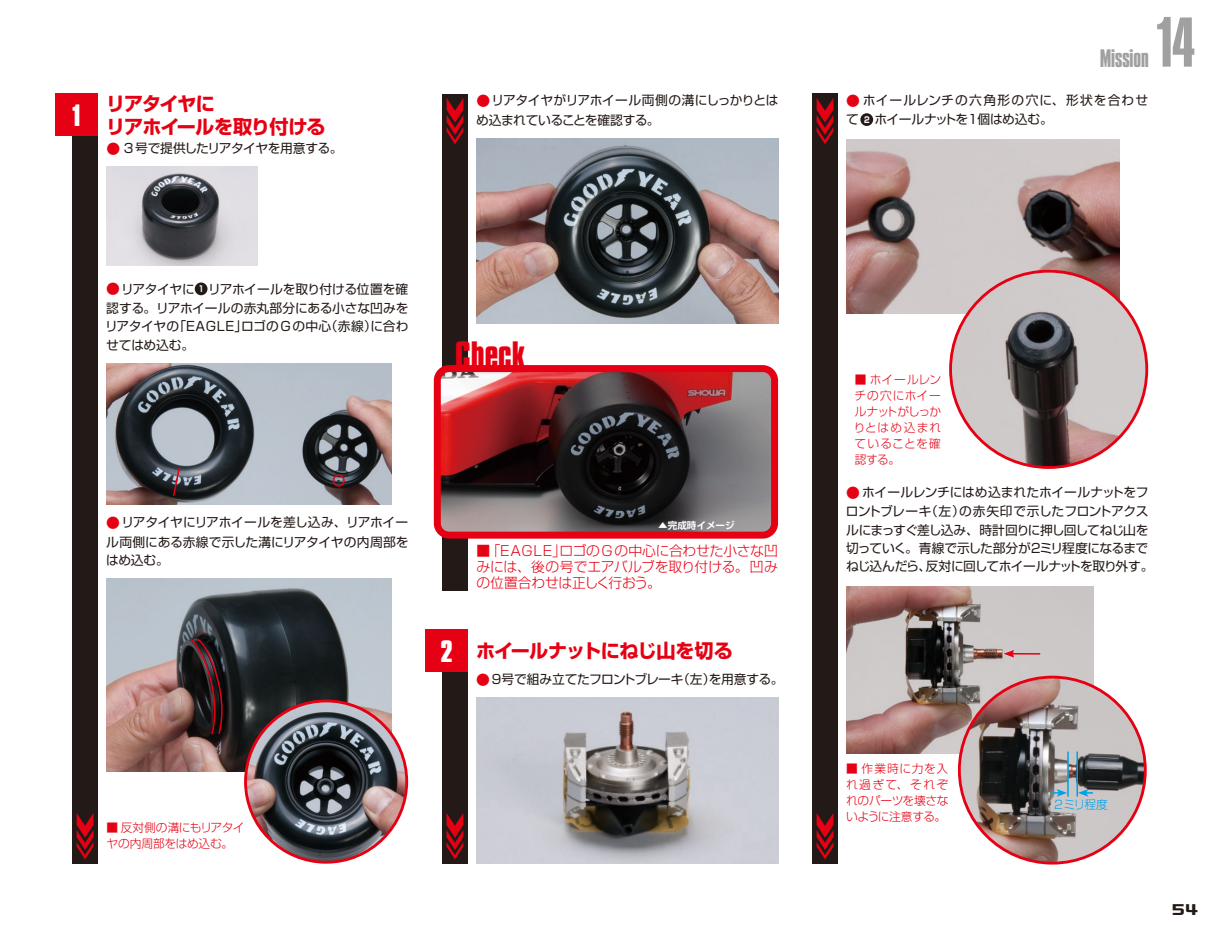
<style>
.page{position:relative;width:1212px;height:936px;background:#fff}
.page>*{position:absolute;margin:0;border:0;box-sizing:border-box;transform-origin:0 0}
.t1{font:61.05px "Press Gothic";color:#a0a0a1}
.t2{font:700 34.05px "Compacta BT";color:#e60013}
.t3{font:700 26.55px "Compacta BT";color:#fff}
.t4{font:21.75px "Press Gothic";color:#a0a0a1}
.t5{font:700 19.2px/23.4px "Shin Go Pro";letter-spacing:-.045em;color:#e60013}
.t6{font:700 19.2px "Shin Go Pro";letter-spacing:-.025em;color:#e60013}
.t7{font:300 13.8px/15.9px "Shin Go Pro";letter-spacing:-.015em;color:#e60013;text-align:justify}
.t8{font:700 13.2px "Ro G San Srf Std";color:#231916;scale:1.25 1}
.t9{font:12.75px/19.6px "Shin Go Pro";letter-spacing:-.025em;color:#231916}
.t10{font:12.75px/18.1px "Shin Go Pro";letter-spacing:-.06em;color:#231916}
.t11{font:12.75px/18.1px "Shin Go Pro";color:#231916}
.t12{font:300 11.7px/15.9px "Shin Go Pro";letter-spacing:-.01em;color:#e60013;text-align:justify}
.t13{font:300 11.7px "Shin Go Pro";letter-spacing:-.05em;color:#00a1e9}
.t14{font:700 9.6px "Shin Go Pro De";color:#fff}
.s1{font-size:13.8px;color:#e60013}
.s2{font-weight:700;font-size:8.55px;color:#fff}
.s3{font-family:"Compacta BT";font-size:26.55px;color:#fff}
</style>
<div class="page">
<div style="left:442px;top:634px;width:26px;height:229px;background:#231916"></div>
<img style="left:846px;top:140px;width:273px;height:174px">
<div style="left:195px;top:282px;width:12px;height:13px;background:#231916;border-radius:50%"></div>
<div style="left:860px;top:113px;width:13px;height:13px;background:#231916;border-radius:50%"></div>
<div style="left:72px;top:94px;width:26px;height:769px;background:#231916"></div>
<div style="left:812px;top:94px;width:26px;height:769px;background:#231916"></div>
<div style="left:442px;top:94px;width:26px;height:496px;background:#231916"></div>
<div style="left:55px;top:94px;width:43px;height:42px;background:#e60013"></div>
<svg style="left:446px;top:813px;width:17px;height:46px"></svg>
<svg style="left:816px;top:813px;width:17px;height:46px"></svg>
<svg style="left:77px;top:813px;width:16px;height:46px"></svg>
<svg style="left:447px;top:98px;width:16px;height:46px"></svg>
<svg style="left:816px;top:98px;width:17px;height:46px"></svg>
<img style="left:476px;top:139px;width:302px;height:185px">
<img style="left:950px;top:271px;width:197px;height:196px;border-radius:98px">
<img style="left:846px;top:586px;width:248px;height:167px">
<img style="left:959px;top:677px;width:186px;height:186px;border-radius:93px">
<img style="left:106px;top:363px;width:286px;height:141px">
<div style="left:333px;top:474px;width:12px;height:12px;border:2px solid #e60013;border-radius:50%"></div>
<svg style="left:172px;top:466px;width:9px;height:31px"></svg>
<img style="left:106px;top:579px;width:286px;height:192px">
<img style="left:245px;top:701px;width:162px;height:161px;border-radius:81px">
<div style="left:244px;top:699px;width:164px;height:164px;border:3px solid #e60013;border-radius:50%"></div>
<svg style="left:189px;top:638px;width:42px;height:97px"></svg>
<img style="left:442px;top:373px;width:328px;height:157px">
<div style="left:434px;top:365px;width:344px;height:173px;border:7px solid #e60013;border-radius:12px"></div>
<div style="left:425px;top:629px;width:43px;height:43px;background:#e60013"></div>
<img style="left:476px;top:698px;width:302px;height:165px">
<svg style="left:1003px;top:650px;width:37px;height:7px"></svg>
<hr style="left:1067px;top:751px;width:2px;height:45px;background:#00a1e9">
<hr style="left:1076px;top:751px;width:2px;height:45px;background:#00a1e9">
<svg style="left:1052px;top:789px;width:15px;height:7px"></svg>
<svg style="left:1078px;top:789px;width:15px;height:7px"></svg>
<img style="left:106px;top:167px;width:151px;height:98px">
<h3 class="t3" style="left:72px;top:99px;width:10px">1</h3>
<h3 class="t5" style="left:106px;top:90px;width:221px">リアタイヤに<br>リアホイールを取り付ける</h3>
<p class="t9" style="left:106px;top:137px;width:237px"><span class="s1">●</span> 3 号で提供したリアタイヤを用意する。</p>
<p class="t9" style="left:476px;top:89px;width:304px"><span class="s1">●</span>リアタイヤがリアホイール両側の溝にしっかりとはめ込まれていることを確認する。</p>
<p class="t9" style="left:106px;top:277px;width:304px"><span class="s1">●</span>リアタイヤに <span class="s2">1</span> リアホイールを取り付ける位置を確認する。リアホイールの赤丸部分にある小さな凹みを</p>
<p class="t11" style="left:105px;top:316px;width:305px">リアタイヤの「EAGLE」ロゴのGの中心（赤線）に合わせてはめ込む。</p>
<h2 class="t2" style="left:455px;top:334px;width:72px">Check</h2>
<p class="t9" style="left:106px;top:511px;width:304px"><span class="s1">●</span>リアタイヤにリアホイールを差し込み、リアホイール両側にある赤線で示した溝にリアタイヤの内周部を</p>
<p class="t9" style="left:106px;top:548px;width:64px">はめ込む。</p>
<p class="t14" style="left:658px;top:517px;width:78px">▲完成時イメージ</p>
<p class="t7" style="left:476px;top:541px;width:303px">■「EAGLE」ロゴのGの中心に合わせた小さな凹みには、後の号でエアバルブを取り付ける。凹みの位置合わせは正しく行おう。</p>
<h3 class="t6" style="left:440px;top:635px;width:294px"><span class="s3">2</span> ホイールナットにねじ山を切る</h3>
<p class="t9" style="left:476px;top:668px;width:309px"><span class="s1">●</span>９号で組み立てたフロントブレーキ（左）を用意する。</p>
<p class="t12" style="left:107px;top:818px;width:139px">■ 反対側の溝にもリアタイヤの内周部をはめ込む。</p>
<h3 class="t4" style="left:1100px;top:44px;width:50px">Mission</h3>
<h1 class="t1" style="left:1156px;top:3px;width:40px">14</h1>
<p class="t11" style="left:846px;top:89px;width:304px;line-height:19.5px"><span class="s1">●</span> ホイールレンチの六角形の穴に、形状を合わせて <span class="s2">2</span> ホイールナットを１個はめ込む。</p>
<p class="t12" style="left:854px;top:370px;width:89px">■ ホイールレンチの穴にホイールナットがしっかりとはめ込まれていることを確認する。</p>
<p class="t9" style="left:846px;top:480px;width:304px"><span class="s1">●</span> ホイールレンチにはめ込まれたホイールナットをフロントブレーキ（左）の赤矢印で示したフロントアクス</p>
<p class="t10" style="left:846px;top:519px;width:309px">ルにまっすぐ差し込み、時計回りに押し回してねじ山を切っていく。青線で示した部分が２ミリ程度になるまでねじ込んだら、反対に回してホイールナットを取り外す。</p>
<p class="t12" style="left:846px;top:759px;width:104px">■ 作業時に力を入れ過ぎて、それぞれのパーツを壊さないように注意する。</p>
<p class="t13" style="left:1054px;top:794px;width:55px">2ミリ程度</p>
<p class="t8" style="left:1172px;top:900px;width:22px">54</p>
</div>
